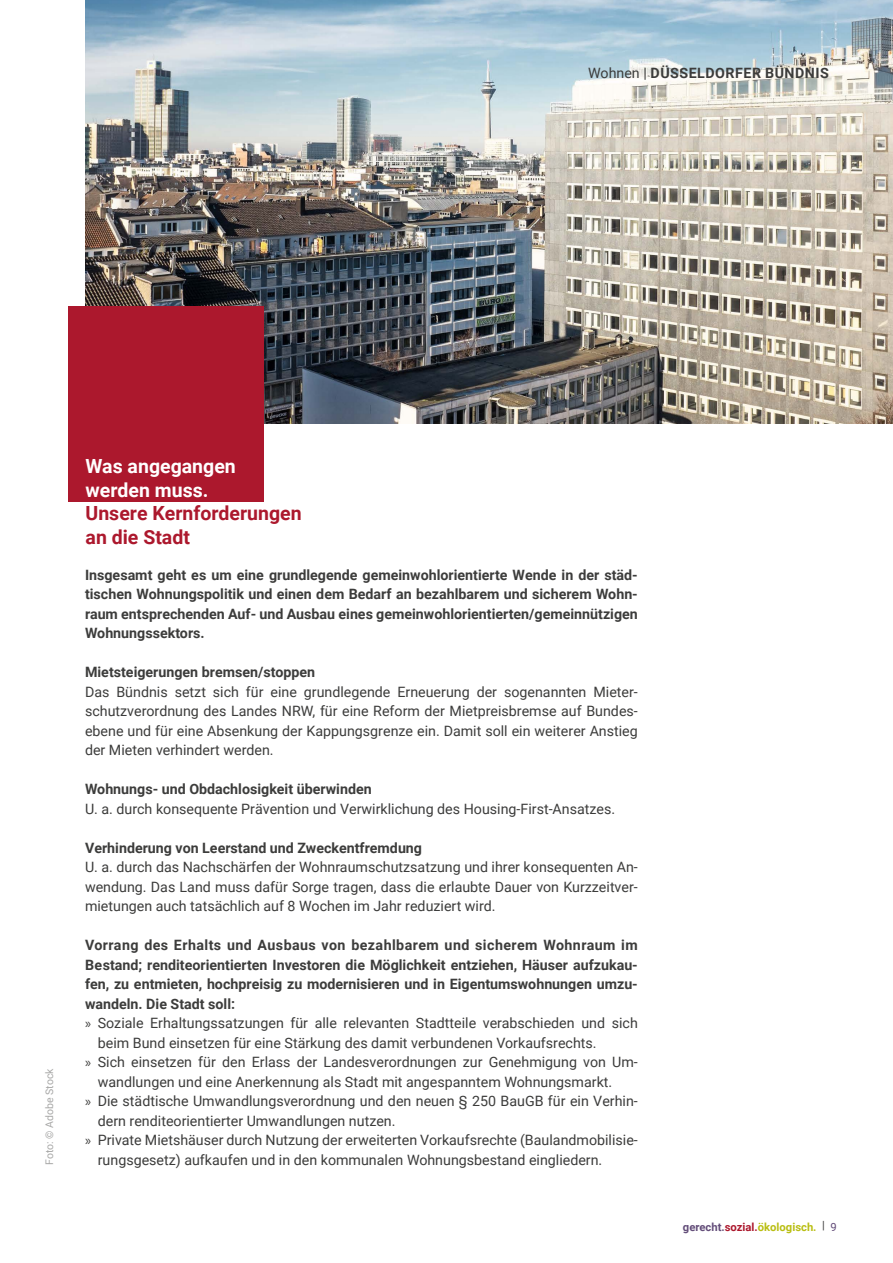
<style>
.page{position:relative;width:893px;height:1263px;background:#fff}
.page>*{position:absolute;margin:0;border:0;box-sizing:border-box;transform-origin:0 0}
.t1{font:700 19.5px/23.4px "Roboto";color:#ac182d}
.t2{font:700 19.5px/23.4px "Roboto";color:#fff}
.t3{font:14.25px/19.5px "Roboto";color:#3c3c3b;text-align:justify}
.t4{font:700 14.25px/19.5px "Roboto";color:#3c3c3b;text-align:justify}
.t5{font:700 14.25px "Roboto";letter-spacing:.03em;color:#3c3c3b}
.t6{font:700 14.25px "Roboto";letter-spacing:.035em;color:#3c3c3b}
.t7{font:700 11.25px "Roboto";color:#b9be13}
.t8{font:10.5px "Roboto";color:#a8a8a7}
.s1{font-weight:400}
.s2{font-family:"Myriad Pro"}
.s3{color:#634d79}
.s4{color:#ac182d}
.s5{font-weight:400;color:#3c3c3b}
.s6{font-weight:400;color:#634d79}
</style>
<div class="page">
<img style="left:85px;top:0;width:808px;height:424px">
<div style="left:68px;top:306px;width:196px;height:195px;background:#ac182d"></div>
<p class="t6" style="left:588px;top:63px;width:242px"><span class="s1">Wohnen |</span> DÜSSELDORFER BÜNDNIS</p>
<p class="t3" style="left:588px;top:63px;width:57px">XXXXX |</p>
<p class="t8" style="left:42px;top:1165px;width:98px;rotate:-90deg">Foto: © Adobe Stock</p>
<h1 class="t2" style="left:86px;top:454px;width:152px">Was angegangen werden muss.</h1>
<h1 class="t1" style="left:86px;top:501px;width:218px">Unsere Kernforderungen an die Stadt</h1>
<p class="t4" style="left:85px;top:564px;width:554px">Insgesamt geht es um eine grundlegende gemeinwohlorientierte Wende in der städ&shy;tischen Wohnungspolitik und einen dem Bedarf an bezahlbarem und sicherem Wohn&shy;raum entsprechenden Auf- und Ausbau eines gemeinwohlorientierten/gemeinnützigen Wohnungssektors.</p>
<p class="t4" style="left:85px;top:662px;width:232px">Mietsteigerungen bremsen/stoppen</p>
<p class="t3" style="left:85px;top:681px;width:554px">Das Bündnis setzt sich für eine grundlegende Erneuerung der sogenannten Mieter&shy;schutzverordnung des Landes NRW, für eine Reform der Mietpreisbremse auf Bundes&shy;ebene und für eine Absenkung der Kappungsgrenze ein. Damit soll ein weiterer Anstieg der Mieten verhindert werden.</p>
<p class="t4" style="left:85px;top:779px;width:288px">Wohnungs- und Obdachlosigkeit überwinden</p>
<p class="t3" style="left:85px;top:798px;width:532px">U. a. durch konsequente Prävention und Verwirklichung des Housing-First-Ansatzes.</p>
<p class="t4" style="left:85px;top:837px;width:339px">Verhinderung von Leerstand und Zweckentfremdung</p>
<p class="t3" style="left:85px;top:857px;width:554px">U. a. durch das Nachschärfen der Wohnraumschutzsatzung und ihrer konsequenten An&shy;wendung. Das Land muss dafür Sorge tragen, dass die erlaubte Dauer von Kurzzeitver&shy;mietungen auch tatsächlich auf 8 Wochen im Jahr reduziert wird.</p>
<p class="t5" style="left:85px;top:935px;width:554px">Vorrang des Erhalts und Ausbaus von bezahlbarem und sicherem Wohnraum im</p>
<p class="t4" style="left:85px;top:954px;width:554px">Bestand; renditeorientierten Investoren die Möglichkeit entziehen, Häuser aufzukau-</p>
<p class="t4" style="left:85px;top:974px;width:554px">fen, zu entmieten, hochpreisig zu modernisieren und in Eigentumswohnungen umzu-</p>
<p class="t4" style="left:85px;top:993px;width:152px">wandeln. Die Stadt soll:</p>
<p class="t3" style="left:85px;top:1013px;width:554px"><span class="s2">»</span> Soziale Erhaltungssatzungen für alle relevanten Stadtteile verabschieden und sich</p>
<p class="t3" style="left:98px;top:1032px;width:500px">beim Bund einsetzen für eine Stärkung des damit verbundenen Vorkaufsrechts.</p>
<p class="t3" style="left:85px;top:1052px;width:554px"><span class="s2">»</span> Sich einsetzen für den Erlass der Landesverordnungen zur Genehmigung von Um-</p>
<p class="t3" style="left:98px;top:1071px;width:516px">wandlungen und eine Anerkennung als Stadt mit angespanntem Wohnungsmarkt.</p>
<p class="t3" style="left:85px;top:1091px;width:554px"><span class="s2">»</span> Die städtische Umwandlungsverordnung und den neuen § 250 BauGB für ein Verhin-</p>
<p class="t3" style="left:98px;top:1110px;width:299px">dern renditeorientierter Umwandlungen nutzen.</p>
<p class="t3" style="left:85px;top:1130px;width:554px"><span class="s2">»</span> Private Mietshäuser durch Nutzung der erweiterten Vorkaufsrechte (Baulandmobilisie-</p>
<p class="t3" style="left:98px;top:1149px;width:506px">rungsgesetz) aufkaufen und in den kommunalen Wohnungsbestand eingliedern.</p>
<p class="t7" style="left:683px;top:1219px;width:155px"><span class="s3">gerecht.</span><span class="s4">sozial.</span>ökologisch. <span class="s5">|</span> <span class="s6">9</span></p>
</div>
